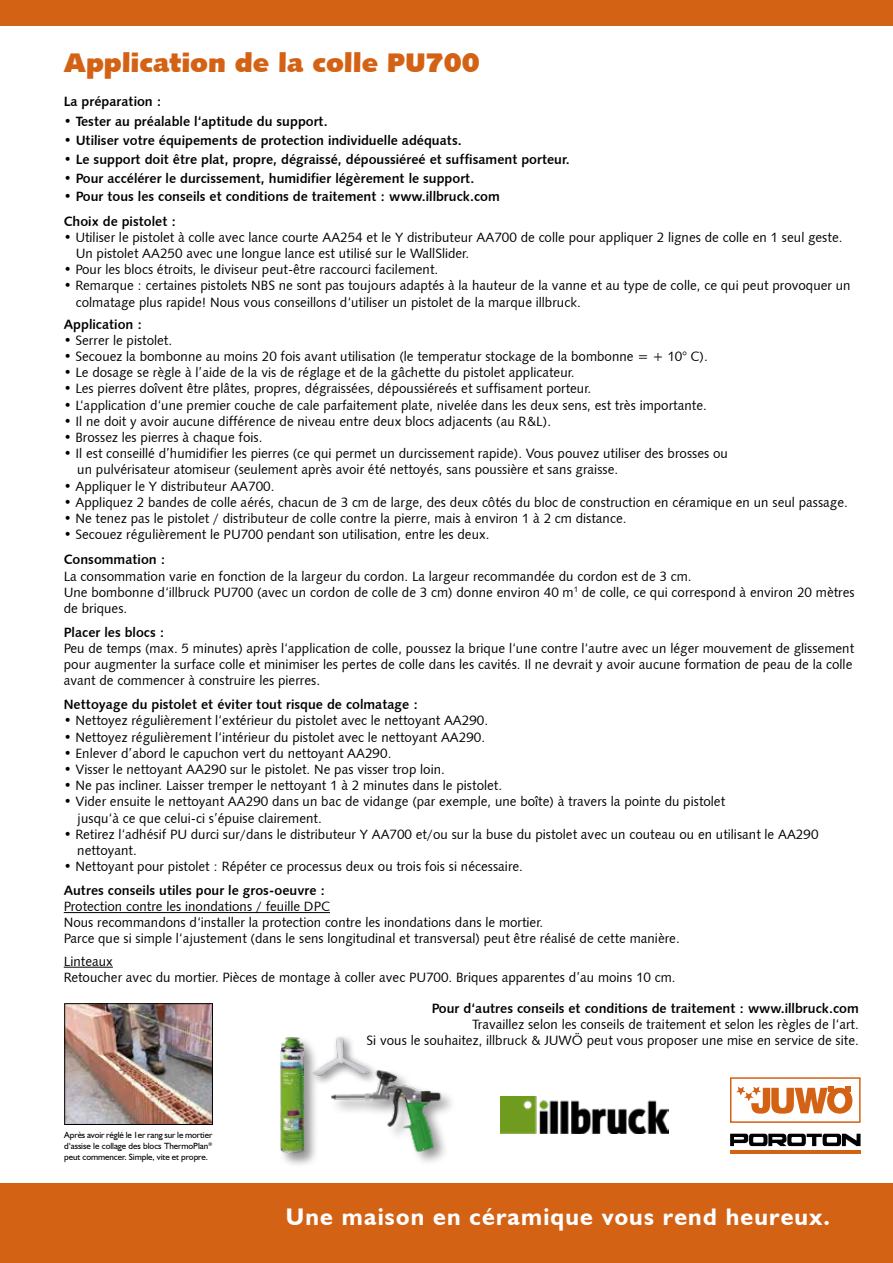
<style>
.page{position:relative;width:893px;height:1263px;background:#fff}
.page>*{position:absolute;margin:0;border:0;box-sizing:border-box;transform-origin:0 0}
.t1{font:27px "Humanist 531 BT Ultra Black A";color:#d36214}
.t2{font:700 24px "Humanist 521 BT";letter-spacing:.05em;color:#fff}
.t3{font:13.5px/16.2px "Humanist 531 BT Roman A";color:#000}
.t4{font:13.5px/24.8px "Humanist 531 BT Bold A";color:#000}
.t5{font:9px/10.8px "Humanist 521 BT";letter-spacing:-.01em;color:#000;text-align:justify}
</style>
<div class="page">
<img style="left:66px;top:1005px;width:145px;height:118px">
<div style="left:64px;top:1003px;width:149px;height:122px;border:1px solid #000"></div>
<hr style="left:64px;top:912px;width:266px;height:1px;background:#000">
<hr style="left:64px;top:967px;width:49px;height:1px;background:#000">
<div style="left:0;top:1183px;width:893px;height:80px;background:#d36214"></div>
<div style="left:730px;top:1077px;width:131px;height:46px;border:2px solid #d46214"></div>
<svg style="left:736px;top:1086px;width:116px;height:28px"></svg>
<hr style="left:730px;top:1150px;width:131px;height:4px;background:#d46214">
<svg style="left:730px;top:1134px;width:130px;height:12px"></svg>
<div style="left:309px;top:1033px;width:71px;height:53px;background:#000;opacity:.69"></div>
<img style="left:309px;top:1033px;width:67px;height:48px">
<div style="left:330px;top:1068px;width:126px;height:99px;background:#000;opacity:.42"></div>
<img style="left:328px;top:1066px;width:119px;height:89px">
<div style="left:278px;top:1036px;width:41px;height:132px;background:#000;opacity:.42"></div>
<img style="left:279px;top:1037px;width:27px;height:117px">
<img style="left:500px;top:1097px;width:169px;height:36px">
<div style="left:0;top:0;width:893px;height:26px;background:#d36214"></div>
<h1 class="t1" style="left:64px;top:45px;width:418px">Application de la colle PU700</h1>
<p class="t4" style="left:64px;top:89px;width:99px">La préparation :</p>
<p class="t4" style="left:64px;top:109px;width:265px">• Tester au préalable l‘aptitude du support.</p>
<p class="t4" style="left:64px;top:128px;width:399px">• Utiliser votre équipements de protection individuelle adéquats.</p>
<p class="t4" style="left:64px;top:147px;width:507px">• Le support doit être plat, propre, dégraissé, dépoussiéreé et suffisament porteur.</p>
<p class="t4" style="left:64px;top:166px;width:412px">• Pour accélérer le durcissement, humidifier légèrement le support.</p>
<p class="t4" style="left:64px;top:184px;width:438px">• Pour tous les conseils et conditions de traitement : www.illbruck.com<br>Choix de pistolet :</p>
<p class="t3" style="left:76px;top:229px;width:768px;text-indent:-12px">• Utiliser le pistolet à colle avec lance courte AA254 et le Y distributeur AA700 de colle pour appliquer 2 lignes de colle en 1 seul geste.<br>Un pistolet AA250 avec une longue lance est utilisé sur le WallSlider.</p>
<p class="t3" style="left:64px;top:261px;width:376px">• Pour les blocs étroits, le diviseur peut-être raccourci facilement.</p>
<p class="t3" style="left:76px;top:277px;width:776px;text-indent:-12px">• Remarque : certaines pistolets NBS ne sont pas toujours adaptés à la hauteur de la vanne et au type de colle, ce qui peut provoquer un colmatage plus rapide! Nous vous conseillons d‘utiliser un pistolet de la marque illbruck.</p>
<p class="t4" style="left:64px;top:311px;width:80px">Application :</p>
<p class="t3" style="left:64px;top:332px;width:110px">• Serrer le pistolet.</p>
<p class="t3" style="left:64px;top:348px;width:645px">• Secouez la bombonne au moins 20 fois avant utilisation (le temperatur stockage de la bombonne = + 10° C).</p>
<p class="t3" style="left:64px;top:364px;width:512px">• Le dosage se règle à l’aide de la vis de réglage et de la gâchette du pistolet applicateur.</p>
<p class="t3" style="left:64px;top:380px;width:529px">• Les pierres doîvent être plâtes, propres, dégraissées, dépoussiéreés et suffisament porteur.</p>
<p class="t3" style="left:64px;top:397px;width:644px">• L‘application d‘une premier couche de cale parfaitement plate, nivelée dans les deux sens, est très importante.</p>
<p class="t3" style="left:64px;top:413px;width:489px">• Il ne doit y avoir aucune différence de niveau entre deux blocs adjacents (au R&amp;L).</p>
<p class="t3" style="left:64px;top:429px;width:200px">• Brossez les pierres à chaque fois.</p>
<p class="t3" style="left:77px;top:445px;width:652px;text-indent:-14px">• Il est conseillé d’humidifier les pierres (ce qui permet un durcissement rapide). Vous pouvez utiliser des brosses ou un pulvérisateur atomiseur (seulement après avoir été nettoyés, sans poussière et sans graisse.</p>
<p class="t3" style="left:64px;top:478px;width:212px">• Appliquer le Y distributeur AA700.</p>
<p class="t3" style="left:64px;top:494px;width:786px">• Appliquez 2 bandes de colle aérés, chacun de 3 cm de large, des deux côtés du bloc de construction en céramique en un seul passage.</p>
<p class="t3" style="left:64px;top:510px;width:564px">• Ne tenez pas le pistolet / distributeur de colle contre la pierre, mais à environ 1 à 2 cm distance.</p>
<p class="t3" style="left:64px;top:526px;width:427px">• Secouez régulièrement le PU700 pendant son utilisation, entre les deux.</p>
<p class="t4" style="left:64px;top:547px;width:103px">Consommation :</p>
<p class="t3" style="left:64px;top:568px;width:792px">La consommation varie en fonction de la largeur du cordon. La largeur recommandée du cordon est de 3 cm.<br>Une bombonne d‘illbruck PU700 (avec un cordon de colle de 3 cm) donne environ 40 m<sup>1</sup> de colle, ce qui correspond à environ 20 mètres de briques.</p>
<p class="t4" style="left:64px;top:619px;width:102px">Placer les blocs :</p>
<p class="t3" style="left:64px;top:640px;width:792px">Peu de temps (max. 5 minutes) après l‘application de colle, poussez la brique l‘une contre l‘autre avec un léger mouvement de glissement pour augmenter la surface colle et minimiser les pertes de colle dans les cavités. Il ne devrait y avoir aucune formation de peau de la colle avant de commencer à construire les pierres.</p>
<p class="t4" style="left:64px;top:692px;width:356px">Nettoyage du pistolet et éviter tout risque de colmatage :</p>
<p class="t3" style="left:64px;top:712px;width:426px">• Nettoyez régulièrement l‘extérieur du pistolet avec le nettoyant AA290.</p>
<p class="t3" style="left:64px;top:728px;width:423px">• Nettoyez régulièrement l‘intérieur du pistolet avec le nettoyant AA290.</p>
<p class="t3" style="left:64px;top:745px;width:329px">• Enlever d’abord le capuchon vert du nettoyant AA290.</p>
<p class="t3" style="left:64px;top:761px;width:383px">• Visser le nettoyant AA290 sur le pistolet. Ne pas visser trop loin.</p>
<p class="t3" style="left:64px;top:777px;width:440px">• Ne pas incliner. Laisser tremper le nettoyant 1 à 2 minutes dans le pistolet.</p>
<p class="t3" style="left:77px;top:793px;width:649px;text-indent:-14px">• Vider ensuite le nettoyant AA290 dans un bac de vidange (par exemple, une boîte) à travers la pointe du pistolet jusqu‘à ce que celui-ci s’épuise clairement.</p>
<p class="t3" style="left:77px;top:826px;width:743px;text-indent:-14px">• Retirez l‘adhésif PU durci sur/dans le distributeur Y AA700 et/ou sur la buse du pistolet avec un couteau ou en utilisant le AA290 nettoyant.</p>
<p class="t3" style="left:64px;top:858px;width:461px">• Nettoyant pour pistolet : Répéter ce processus deux ou trois fois si nécessaire.</p>
<p class="t4" style="left:64px;top:877px;width:263px">Autres conseils utiles pour le gros-oeuvre :</p>
<p class="t3" style="left:64px;top:898px;width:617px">Protection contre les inondations / feuille DPC<br>Nous recommandons d‘installer la protection contre les inondations dans le mortier.<br>Parce que si simple l‘ajustement (dans le sens longitudinal et transversal) peut être réalisé de cette manière.</p>
<p class="t3" style="left:64px;top:952px;width:613px">Linteaux<br>Retoucher avec du mortier. Pièces de montage à coller avec PU700. Briques apparentes d’au moins 10 cm.</p>
<p class="t5" style="left:64px;top:1129px;width:150px">Après avoir réglé le 1er rang sur le mortier d‘assise le collage des blocs ThermoPlan<sup>® </sup>peut commencer. Simple, vite et propre.</p>
<p class="t4" style="left:432px;top:995px;width:429px">Pour d‘autres conseils et conditions de traitement : www.illbruck.com</p>
<p class="t3" style="left:367px;top:1016px;width:494px;text-align:right">Travaillez selon les conseils de traitement et selon les règles de l‘art.<br>Si vous le souhaitez, illbruck &amp; JUWÖ peut vous proposer une mise en service de site.</p>
<h2 class="t2" style="left:286px;top:1202px;width:546px">Une maison en céramique vous rend heureux.</h2>
</div>
